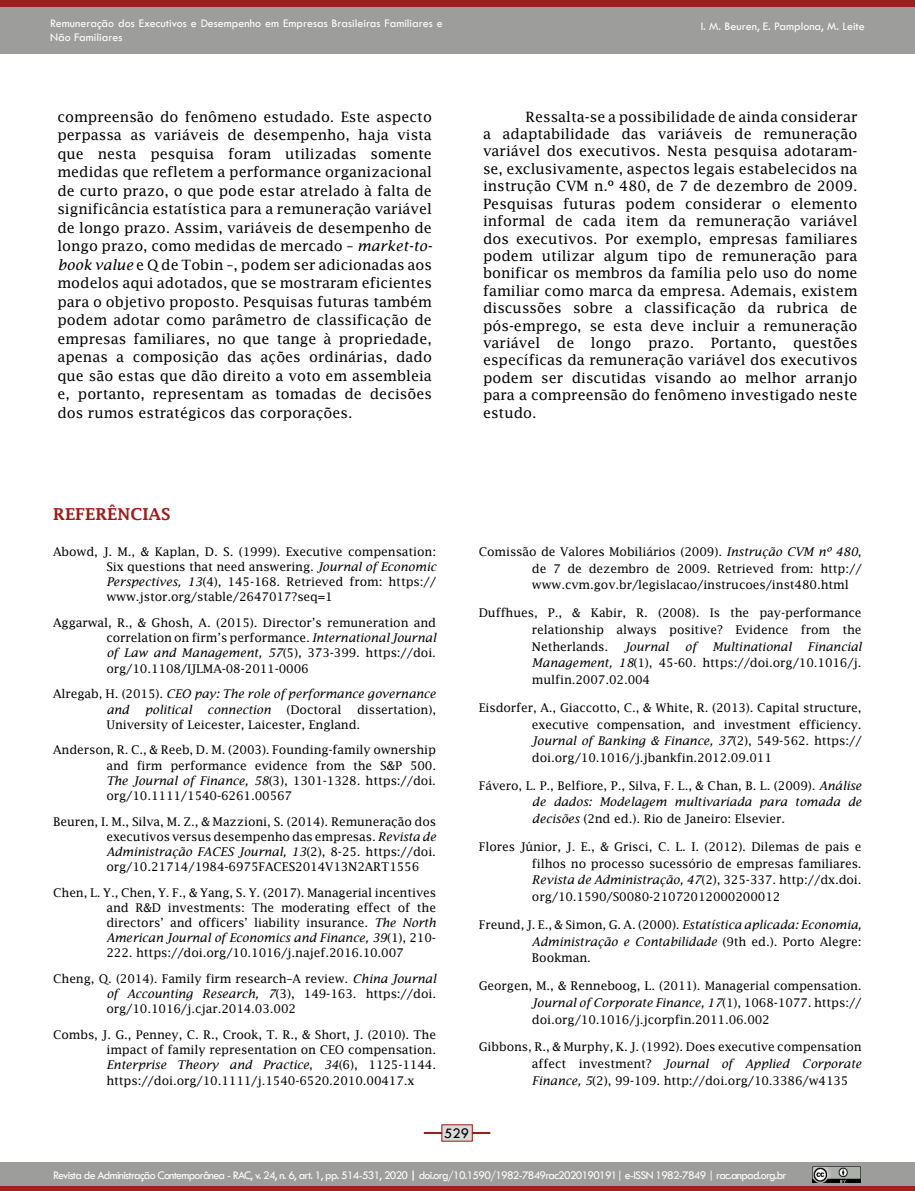
<style>
.page{position:relative;width:915px;height:1191px;background:#fff}
.page>*{position:absolute;margin:0;border:0;box-sizing:border-box;transform-origin:0 0}
.t1{font:600 16.5px "Lucida Fax";color:#9d1a18}
.t2{font:15px "Tw Cen";color:#000}
.t3{font:14.25px/17.4px "Lucida Fax";color:#000;text-align:justify}
.t4{font:12px/15.1px "Lucida Fax";letter-spacing:-.01em;color:#000;text-align:justify}
.t5{font:12px "Tw Cen";letter-spacing:-.06em;color:#fff}
.t6{font:12px "Tw Cen";color:#fff}
.t7{font:italic 12px/15.1px "Lucida Fax";letter-spacing:-.01em;color:#000}
.s1{font-style:italic}
.s2{font-style:normal}
.s3{font-weight:700}
</style>
<div class="page">
<div style="left:0;top:0;width:914px;height:54px;background:#9d9d9c"></div>
<div style="left:0;top:0;width:914px;height:7px;background:#9d1a18"></div>
<div style="left:0;top:1162px;width:914px;height:24px;background:#9d9d9c"></div>
<img style="left:812px;top:1166px;width:48px;height:16px">
<div style="left:0;top:1186px;width:914px;height:5px;background:#a0211f"></div>
<svg style="left:423px;top:1124px;width:68px;height:18px"></svg>
<p class="t6" style="left:50px;top:16px;width:394px">Remuneração dos Executivos e Desempenho em Empresas Brasileiras Familiares e</p>
<p class="t6" style="left:700px;top:19px;width:166px">I. M. Beuren, E. Pamplona, M. Leite</p>
<p class="t6" style="left:50px;top:30px;width:74px">Não Familiares</p>
<p class="t3" style="left:57px;top:107px;width:376px;line-height:18.5px">compreensão do fenômeno estudado. Este aspecto perpassa as variáveis de desempenho, haja vista que nesta pesquisa foram utilizadas somente medidas que refletem a performance organizacional de curto prazo, o que pode estar atrelado à falta de significância estatística para a remuneração variável de longo prazo. Assim, variáveis de desempenho de longo prazo, como medidas de mercado – <span class="s1">market-to&shy;book value</span> e Q de Tobin –, podem ser adicionadas aos modelos aqui adotados, que se mostraram eficientes para o objetivo proposto. Pesquisas futuras também podem adotar como parâmetro de classificação de empresas familiares, no que tange à propriedade, apenas a composição das ações ordinárias, dado que são estas que dão direito a voto em assembleia e, portanto, representam as tomadas de decisões dos rumos estratégicos das corporações.</p>
<p class="t3" style="left:483px;top:108px;width:376px;text-indent:43px">Ressalta-se a possibilidade de ainda considerar a adaptabilidade das variáveis de remuneração variável dos executivos. Nesta pesquisa adotaram&shy;se, exclusivamente, aspectos legais estabelecidos na instrução CVM n.º 480, de 7 de dezembro de 2009.<br>Pesquisas futuras podem considerar o elemento informal de cada item da remuneração variável dos executivos. Por exemplo, empresas familiares podem utilizar algum tipo de remuneração para bonificar os membros da família pelo uso do nome familiar como marca da empresa. Ademais, existem discussões sobre a classificação da rubrica de pós-emprego, se esta deve incluir a remuneração variável de longo prazo. Portanto, questões específicas da remuneração variável dos executivos podem ser discutidas visando ao melhor arranjo para a compreensão do fenômeno investigado neste estudo.</p>
<h1 class="t1" style="left:53px;top:504px;width:119px">REFERÊNCIAS</h1>
<p class="t4" style="left:106px;top:544px;width:331px;text-indent:-53px">Abowd, J. M., &amp; Kaplan, D. S. (1999). Executive compensation:<br>Six questions that need answering. <span class="s1">Journal of Economic Perspectives, 13</span>(4), 145-168. Retrieved from: https:// www.jstor.org/stable/2647017?seq=1</p>
<p class="t4" style="left:106px;top:615px;width:331px;text-indent:-53px">Aggarwal, R., &amp; Ghosh, A. (2015). Director’s remuneration and correlation on firm’s performance. <span class="s1">International Journal of Law and Management, 57</span>(5), 373-399. https://doi. org/10.1108/IJLMA-08-2011-0006</p>
<p class="t7" style="left:106px;top:686px;width:331px;text-indent:-53px"><span class="s2">Alregab, H. (2015).</span> CEO pay: The role of performance governance and</p>
<p class="t4" style="left:106px;top:701px;width:331px;text-indent:250px">dissertation),<br>University of Leicester, Laicester, England.</p>
<p class="t4" style="left:106px;top:742px;width:331px;text-indent:-53px">Anderson, R. C., &amp; Reeb, D. M. (2003). Founding-family ownership and firm performance evidence from the S&amp;P 500.<br><span class="s1">The Journal of Finance, 58</span>(3), 1301-1328. https://doi. org/10.1111/1540-6261.00567</p>
<p class="t4" style="left:106px;top:813px;width:331px;text-indent:-53px">Beuren, I. M., Silva, M. Z., &amp; Mazzioni, S. (2014). Remuneração dos executivos versus desempenho das empresas. <span class="s1">Revista de Administração FACES Journal, 13</span>(2), 8-25. https://doi. org/10.21714/1984-6975FACES2014V13N2ART1556</p>
<p class="t4" style="left:106px;top:884px;width:331px;text-indent:-53px">Chen, L. Y., Chen, Y. F., &amp; Yang, S. Y. (2017). Managerial incentives and R&amp;D investments: The moderating effect of the directors’ and officers’ liability insurance. <span class="s1">The North American Journal of Economics and Finance, 39</span>(1), 210- 222. https://doi.org/10.1016/j.najef.2016.10.007</p>
<p class="t4" style="left:106px;top:971px;width:331px;text-indent:-53px">Cheng, Q. (2014). Family firm research–A review. <span class="s1">China Journal of Accounting Research, 7</span>(3), 149-163. https://doi. org/10.1016/j.cjar.2014.03.002</p>
<p class="t4" style="left:106px;top:1027px;width:331px;text-indent:-53px">Combs, J. G., Penney, C. R., Crook, T. R., &amp; Short, J. (2010). The impact of family representation on CEO compensation.<br><span class="s1">Enterprise Theory and Practice</span>, <span class="s1">34</span>(6), 1125-1144. https://doi.org/10.1111/j.1540-6520.2010.00417.x</p>
<p class="t7" style="left:145px;top:701px;width:49px">political</p>
<p class="t7" style="left:207px;top:701px;width:65px">connection</p>
<p class="t4" style="left:286px;top:701px;width:57px">(Doctoral</p>
<p class="t4" style="left:532px;top:543px;width:331px;line-height:16.8px;text-indent:-53px">Comissão de Valores Mobiliários (2009). <span class="s1">Instrução CVM nº 480</span>, de 7 de dezembro de 2009. Retrieved from: http:// www.cvm.gov.br/legislacao/instrucoes/inst480.html</p>
<p class="t4" style="left:532px;top:604px;width:331px;line-height:16.8px;text-indent:-53px">Duffhues, P., &amp; Kabir, R. (2008). Is the pay-performance relationship always positive? Evidence from the Netherlands.</p>
<p class="t7" style="left:624px;top:638px;width:46px">Journal</p>
<p class="t7" style="left:684px;top:638px;width:13px">of</p>
<p class="t7" style="left:712px;top:638px;width:80px">Multinational</p>
<p class="t4" style="left:532px;top:638px;width:331px;line-height:16.8px;text-indent:275px"><span class="s1">Financial Management, 18</span>(1), 45-60. https://doi.org/10.1016/j. mulfin.2007.02.004</p>
<p class="t4" style="left:532px;top:699px;width:331px;line-height:16.8px;text-indent:-53px">Eisdorfer, A., Giaccotto, C., &amp; White, R. (2013). Capital structure, executive compensation, and investment efficiency.<br><span class="s1">Journal of Banking &amp; Finance, 37</span>(2), 549-562. https:// doi.org/10.1016/j.jbankfin.2012.09.011</p>
<p class="t4" style="left:532px;top:777px;width:331px;line-height:16.8px;text-indent:-53px">Fávero, L. P., Belfiore, P., Silva, F. L., &amp; Chan, B. L. (2009). <span class="s1">Análise de dados: Modelagem multivariada para tomada de decisões</span> (2nd ed.). Rio de Janeiro: Elsevier.</p>
<p class="t4" style="left:532px;top:838px;width:331px;line-height:16.8px;text-indent:-53px">Flores Júnior, J. E., &amp; Grisci, C. L. I. (2012). Dilemas de pais e filhos no processo sucessório de empresas familiares.<br><span class="s1">Revista de Administração, 47</span>(2), 325-337. http://dx.doi. org/10.1590/S0080-21072012000200012</p>
<p class="t4" style="left:532px;top:916px;width:331px;line-height:16.8px;text-indent:-53px">Freund, J. E., &amp; Simon, G. A. (2000). <span class="s1">Estatística aplicada: Economia, Administração e Contabilidade</span> (9th ed.). Porto Alegre:<br>Bookman.</p>
<p class="t4" style="left:532px;top:977px;width:331px;line-height:16.8px;text-indent:-53px">Georgen, M., &amp; Renneboog, L. (2011). Managerial compensation.<br><span class="s1">Journal of Corporate Finance, 17</span>(1), 1068-1077. https:// doi.org/10.1016/j.jcorpfin.2011.06.002</p>
<p class="t4" style="left:532px;top:1038px;width:331px;line-height:16.8px;text-indent:-53px">Gibbons, R., &amp; Murphy, K. J. (1992). Does executive compensation affect investment? <span class="s1">Journal of Applied Corporate Finance, 5</span>(2), 99-109. http://doi.org/10.3386/w4135</p>
<p class="t2" style="left:445px;top:1124px;width:26px">529</p>
<p class="t5" style="left:53px;top:1167px;width:734px">Revista de Administração Contemporânea - RAC, v. 24, n. 6, art. 1, pp. 514-531, 2020 <span class="s3">|</span> doi.org/10.1590/1982-7849rac2020190191| e-ISSN 1982-7849 | rac.anpad.org.br</p>
</div>
